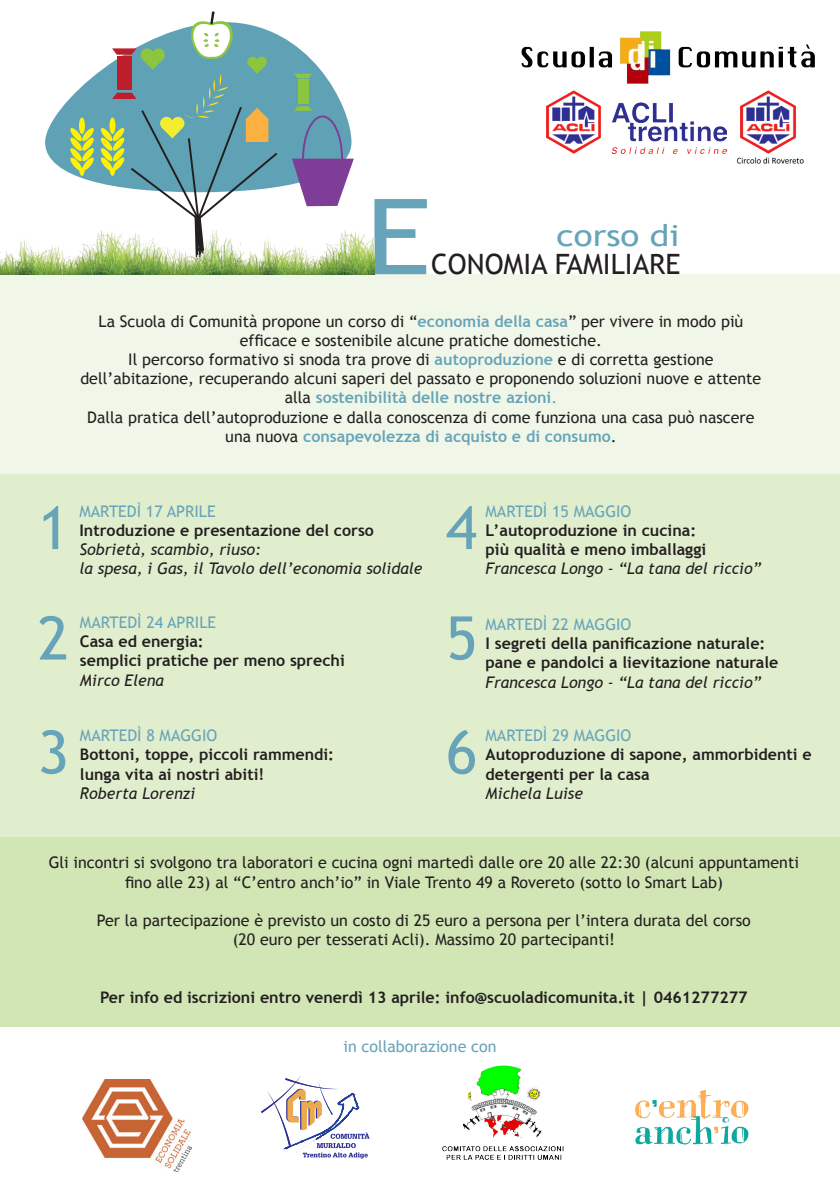
<style>
.page{position:relative;width:840px;height:1191px;background:#fff}
.page>*{position:absolute;margin:0;border:0;box-sizing:border-box;transform-origin:0 0}
.t1{font:105px "Trebuchet MS";color:#67a4b9;scale:1.17 1}
.t2{font:60px "Trebuchet MS";color:#67a4b9}
.t3{font:30px "Trebuchet MS";color:#67a4b9;scale:1.17 1}
.t4{font:28px "Trebuchet MS";color:#231f20}
.t5{font:16px/19.2px "Trebuchet MS";color:#231f20;text-align:center}
.t6{font:700 16px/19.2px "Trebuchet MS";color:#231f20}
.t7{font:italic 16px "Trebuchet MS";color:#231f20}
.t8{font:16px "Trebuchet MS";color:#67a4b9}
.s1{font-weight:700;color:#67a4b9}
.s2{color:#67a4b9}
</style>
<div class="page">
<div style="left:0;top:274px;width:839px;height:657px;background:#f1f7e8"></div>
<div style="left:0;top:473px;width:839px;height:553px;background:#e1eece"></div>
<div style="left:0;top:836px;width:839px;height:190px;background:#d1e6b4"></div>
<img style="left:521px;top:32px;width:293px;height:52px">
<svg style="left:45px;top:35px;width:306px;height:152px;fill:#60a2b5"></svg>
<div style="left:297px;top:79px;width:11px;height:25px;background:#8bc63e"></div>
<svg style="left:294px;top:106px;width:18px;height:5px"></svg>
<svg style="left:294px;top:74px;width:18px;height:4px"></svg>
<svg style="left:69px;top:11px;width:210px;height:209px"></svg>
<svg style="left:292px;top:159px;width:61px;height:47px"></svg>
<div style="left:302px;top:115px;width:41px;height:87px;border:2px solid #7e3e98;border-radius:50%"></div>
<img style="left:1px;top:220px;width:373px;height:54px">
<img style="left:82px;top:1079px;width:109px;height:92px">
<img style="left:635px;top:1089px;width:114px;height:56px">
<svg style="left:261px;top:1076px;width:108px;height:82px"></svg>
<img style="left:736px;top:157px;width:68px;height:7px">
<img style="left:442px;top:1065px;width:121px;height:94px">
<img style="left:546px;top:91px;width:180px;height:63px">
<img style="left:740px;top:91px;width:56px;height:63px">
<p class="t1" style="left:365px;top:175px;width:58px">E</p>
<p class="t3" style="left:556px;top:217px;width:106px">corso di</p>
<p class="t4" style="left:431px;top:248px;width:251px">CONOMIA FAMILIARE</p>
<p class="t5" style="left:99px;top:311px;width:645px">La Scuola di Comunità propone un corso di “<span class="s1">economia della casa</span>” per vivere in modo più efficace e sostenibile alcune pratiche domestiche.</p>
<p class="t5" style="left:80px;top:350px;width:682px">Il percorso formativo si snoda tra prove di <span class="s1">autoproduzione</span> e di corretta gestione dell’abitazione, recuperando alcuni saperi del passato e proponendo soluzioni nuove e attente alla <span class="s1">sostenibilità delle nostre azioni</span><span class="s2">.</span></p>
<p class="t5" style="left:87px;top:407px;width:668px">Dalla pratica dell’autoproduzione e dalla conoscenza di come funziona una casa può nascere una nuova <span class="s1">consapevolezza di acquisto e di consumo</span>.</p>
<p class="t2" style="left:38px;top:492px;width:33px">1</p>
<p class="t8" style="left:79px;top:501px;width:137px">MARTEDÌ 17 APRILE</p>
<p class="t6" style="left:79px;top:520px;width:296px">Introduzione e presentazione del corso</p>
<p class="t7" style="left:79px;top:540px;width:183px">Sobrietà, scambio, riuso:</p>
<p class="t7" style="left:79px;top:559px;width:344px">la spesa, i Gas, il Tavolo dell’economia solidale</p>
<p class="t2" style="left:38px;top:603px;width:33px">2</p>
<p class="t8" style="left:80px;top:613px;width:137px">MARTEDÌ 24 APRILE</p>
<p class="t6" style="left:80px;top:632px;width:125px">Casa ed energia:</p>
<p class="t6" style="left:80px;top:651px;width:266px">semplici pratiche per meno sprechi</p>
<p class="t7" style="left:80px;top:670px;width:85px">Mirco Elena</p>
<p class="t2" style="left:38px;top:717px;width:33px">3</p>
<p class="t8" style="left:80px;top:726px;width:139px">MARTEDÌ 8 MAGGIO</p>
<p class="t6" style="left:80px;top:745px;width:255px">Bottoni, toppe, piccoli rammendi:</p>
<p class="t6" style="left:80px;top:764px;width:186px">lunga vita ai nostri abiti!</p>
<p class="t7" style="left:80px;top:783px;width:117px">Roberta Lorenzi</p>
<p class="t2" style="left:445px;top:492px;width:33px">4</p>
<p class="t8" style="left:485px;top:501px;width:147px">MARTEDÌ 15 MAGGIO</p>
<p class="t6" style="left:485px;top:520px;width:212px">L’autoproduzione in cucina:</p>
<p class="t6" style="left:485px;top:540px;width:222px">più qualità e meno imballaggi</p>
<p class="t7" style="left:485px;top:559px;width:277px">Francesca Longo - “La tana del riccio”</p>
<p class="t2" style="left:445px;top:603px;width:33px">5</p>
<p class="t8" style="left:485px;top:615px;width:147px">MARTEDÌ 22 MAGGIO</p>
<p class="t6" style="left:485px;top:634px;width:281px">I segreti della panificazione naturale:</p>
<p class="t6" style="left:485px;top:653px;width:294px">pane e pandolci a lievitazione naturale</p>
<p class="t7" style="left:485px;top:672px;width:277px">Francesca Longo - “La tana del riccio”</p>
<p class="t2" style="left:445px;top:717px;width:33px">6</p>
<p class="t8" style="left:485px;top:726px;width:147px">MARTEDÌ 29 MAGGIO</p>
<p class="t6" style="left:485px;top:745px;width:327px">Autoproduzione di sapone, ammorbidenti e detergenti per la casa</p>
<p class="t7" style="left:485px;top:783px;width:99px">Michela Luise</p>
<p class="t5" style="left:49px;top:853px;width:751px">Gli incontri si svolgono tra laboratori e cucina ogni martedì dalle ore 20 alle 22:30 (alcuni appuntamenti fino alle 23) al “C’entro anch’io” in Viale Trento 49 a Rovereto (sotto lo Smart Lab)</p>
<p class="t5" style="left:97px;top:911px;width:655px">Per la partecipazione è previsto un costo di 25 euro a persona per l’intera durata del corso</p>
<p class="t5" style="left:232px;top:930px;width:384px">(20 euro per tesserati Acli). Massimo 20 partecipanti!</p>
<p class="t6" style="left:100px;top:987px;width:648px">Per info ed iscrizioni entro venerdì 13 aprile: info@scuoladicomunita.it | 0461277277</p>
<p class="t8" style="left:343px;top:1036px;width:154px">in collaborazione con</p>
</div>
